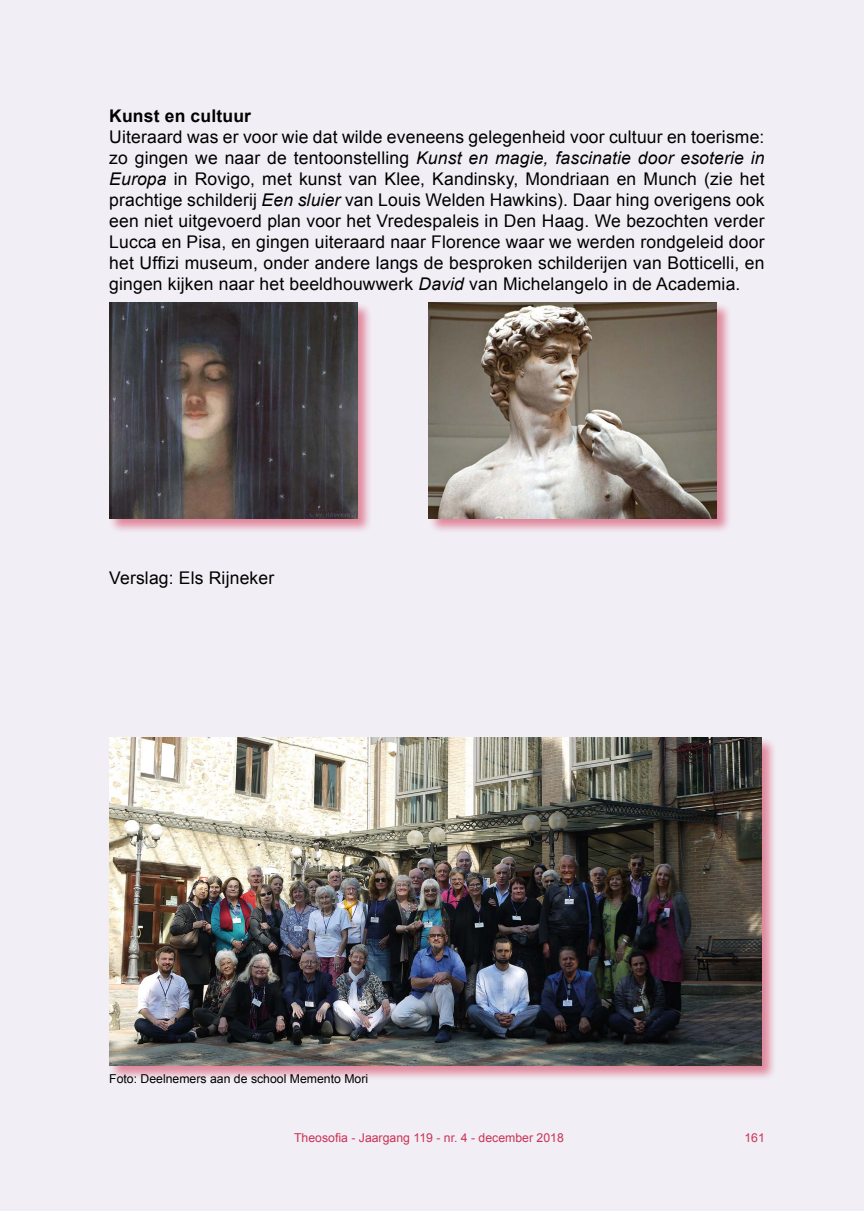
<style>
.page{position:relative;width:864px;height:1211px;background:#fff}
.page>*{position:absolute;margin:0;border:0;box-sizing:border-box;transform-origin:0 0}
.t1{font:17.5px/21px "Arial";letter-spacing:.01em;color:#000;text-align:justify}
.t2{font:700 17.5px "Arial";letter-spacing:.01em;color:#000}
.t3{font:12.25px "Arial";color:#ca082d}
.t4{font:12.25px "Arial";color:#000}
.s1{font-style:italic}
</style>
<div class="page">
<div style="left:0;top:0;width:863px;height:1210px;background:#f1eef5"></div>
<div style="left:428px;top:302px;width:303px;height:232px;background:#ca082d;opacity:.45"></div>
<img style="left:429px;top:303px;width:287px;height:215px">
<div style="left:108px;top:301px;width:264px;height:233px;background:#ca082d;opacity:.45"></div>
<img style="left:109px;top:303px;width:248px;height:215px">
<div style="left:108px;top:736px;width:668px;height:344px;background:#ca082d;opacity:.45"></div>
<img style="left:109px;top:737px;width:652px;height:328px">
<p class="t2" style="left:109px;top:106px;width:143px">Kunst en cultuur</p>
<p class="t1" style="left:109px;top:126px;width:656px">Uiteraard was er voor wie dat wilde eveneens gelegenheid voor cultuur en toerisme: zo gingen we naar de tentoonstelling <span class="s1">Kunst en magie, fascinatie door esoterie in Europa</span> in Rovigo, met kunst van Klee, Kandinsky, Mondriaan en Munch (zie het prachtige schilderij <span class="s1">Een sluier</span> van Louis Welden Hawkins). Daar hing overigens ook een niet uitgevoerd plan voor het Vredespaleis in Den Haag. We bezochten verder Lucca en Pisa, en gingen uiteraard naar Florence waar we werden rondgeleid door het Uffizi museum, onder andere langs de besproken schilderijen van Botticelli, en gingen kijken naar het beeldhouwwerk <span class="s1">David</span> van Michelangelo in de Academia.</p>
<p class="t1" style="left:109px;top:567px;width:166px">Verslag: Els Rijneker</p>
<p class="t4" style="left:109px;top:1072px;width:260px">Foto: Deelnemers aan de school Memento Mori</p>
<p class="t3" style="left:294px;top:1131px;width:271px">Theosofia - Jaargang 119 - nr. 4 - december 2018</p>
<p class="t3" style="left:744px;top:1131px;width:22px">161</p>
</div>
